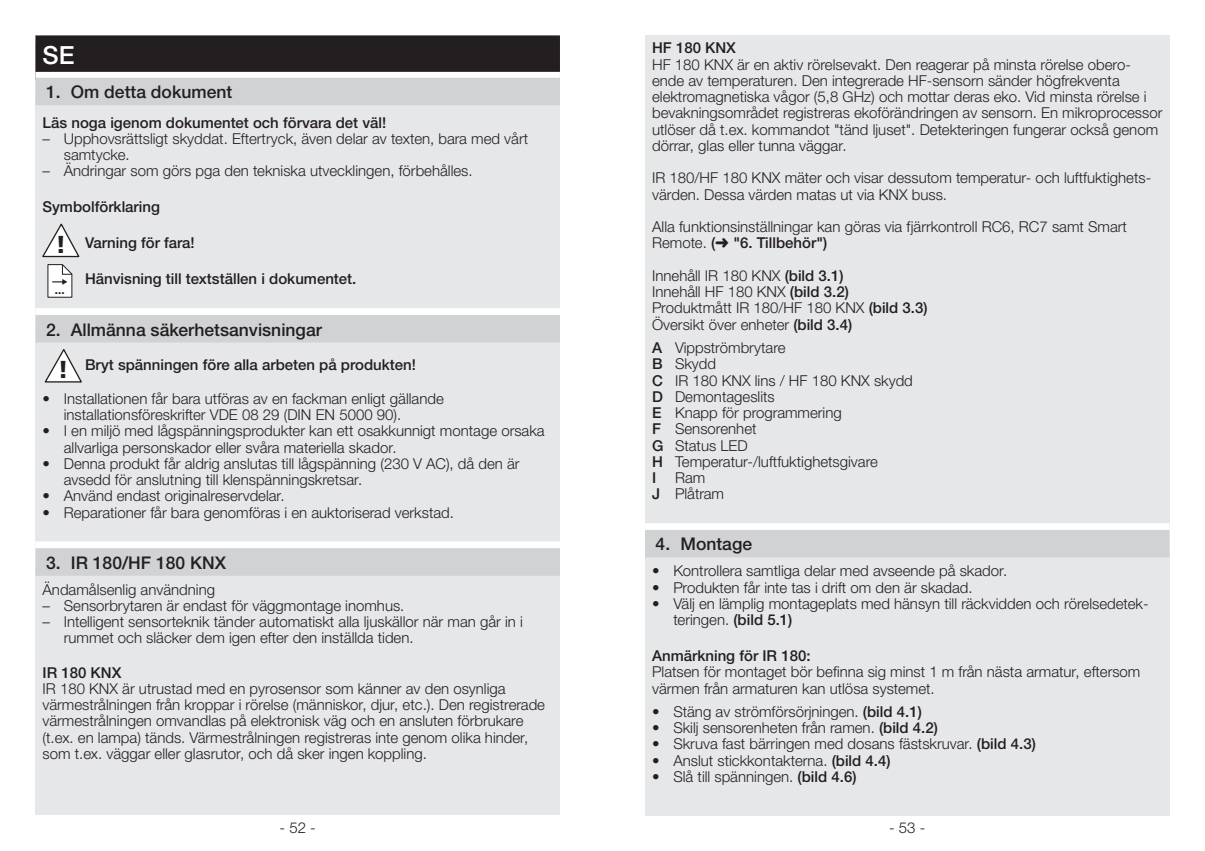
<style>
.page{position:relative;width:1205px;height:851px;background:#fff}
.page>*{position:absolute;margin:0;border:0;box-sizing:border-box;transform-origin:0 0}
.t1{font:500 25px "Helvetica Neue LTW1 G";color:#fff}
.t2{font:900 24.5px "Frutiger LT Com";color:#231f20}
.t3{font:500 17.5px "Helvetica Neue LTW1 G";color:#231f20}
.t4{font:300 15px/16.2px "Helvetica Neue LTW1 G";color:#231f20}
.t5{font:500 15px "Helvetica Neue LTW1 G";color:#231f20}
.t6{font:700 11.75px "Helvetica Neue LT Pro";color:#231f20}
.s1{font-family:"Frutiger LT Com";font-weight:900;font-size:24.5px}
.s2{font-weight:500}
</style>
<div class="page">
<div style="left:35px;top:42px;width:525px;height:773px;background:#e6e7e9"></div>
<div style="left:35px;top:35px;width:525px;height:45px;background:#231f20"></div>
<div style="left:35px;top:72px;width:525px;height:20px;background:linear-gradient(to right,#fff,#fff)"></div>
<div style="left:35px;top:78px;width:525px;height:27px;background:#d1d2d4"></div>
<div style="left:35px;top:308px;width:525px;height:26px;background:#fff"></div>
<div style="left:35px;top:315px;width:525px;height:27px;background:#d1d2d4"></div>
<div style="left:35px;top:541px;width:525px;height:26px;background:#fff"></div>
<div style="left:35px;top:548px;width:525px;height:27px;background:#d1d2d4"></div>
<svg style="left:45px;top:349px;width:37px;height:34px"></svg>
<svg style="left:47px;top:264px;width:25px;height:33px"></svg>
<svg style="left:42px;top:223px;width:37px;height:35px"></svg>
<div style="left:645px;top:35px;width:524px;height:780px;background:#e6e7e9"></div>
<div style="left:645px;top:523px;width:524px;height:26px;background:#fff"></div>
<div style="left:645px;top:530px;width:524px;height:27px;background:#d1d2d4"></div>
<h1 class="t1" style="left:43px;top:40px;width:33px">SE</h1>
<p class="t3" style="left:46px;top:81px;width:188px">1. Om detta dokument</p>
<p class="t5" style="left:43px;top:113px;width:345px">Läs noga igenom dokumentet och förvara det väl!</p>
<p class="t4" style="left:64px;top:130px;width:466px;text-indent:-21px">– Upphovsrättsligt skyddat. Eftertryck, även delar av texten, bara med vårt samtycke.</p>
<p class="t4" style="left:43px;top:163px;width:432px">– Ändringar som görs pga den tekniska utvecklingen, förbehålles.</p>
<p class="t5" style="left:43px;top:198px;width:119px">Symbolförklaring</p>
<p class="t5" style="left:85px;top:234px;width:111px">Varning för fara!</p>
<p class="t5" style="left:85px;top:270px;width:271px">Hänvisning till textställen i dokumentet.</p>
<p class="t3" style="left:46px;top:319px;width:277px">2. Allmänna säkerhetsanvisningar</p>
<p class="t5" style="left:58px;top:355px;width:359px"><span class="s1">!</span> Bryt spänningen före alla arbeten på produkten!</p>
<p class="t4" style="left:64px;top:390px;width:381px;text-indent:-21px">• Installationen får bara utföras av en fackman enligt gällande installationsföreskrifter VDE 08 29 (DIN EN 5000 90).</p>
<p class="t4" style="left:64px;top:423px;width:482px;text-indent:-21px">• I en miljö med lågspänningsprodukter kan ett osakkunnigt montage orsaka allvarliga personskador eller svåra materiella skador.</p>
<p class="t4" style="left:64px;top:455px;width:457px;text-indent:-21px">• Denna produkt får aldrig anslutas till lågspänning (230 V AC), då den är avsedd för anslutning till klenspänningskretsar.</p>
<p class="t4" style="left:43px;top:488px;width:244px">• Använd endast originalreservdelar.</p>
<p class="t4" style="left:43px;top:504px;width:413px">• Reparationer får bara genomföras i en auktoriserad verkstad.</p>
<p class="t3" style="left:46px;top:552px;width:182px">3. IR 180/HF 180 KNX</p>
<p class="t4" style="left:43px;top:581px;width:174px">Ändamålsenlig användning</p>
<p class="t4" style="left:43px;top:597px;width:363px">– Sensorbrytaren är endast för väggmontage inomhus.</p>
<p class="t4" style="left:64px;top:613px;width:460px;text-indent:-21px">– Intelligent sensorteknik tänder automatiskt alla ljuskällor när man går in i rummet och släcker dem igen efter den inställda tiden.</p>
<p class="t5" style="left:43px;top:663px;width:80px">IR 180 KNX</p>
<p class="t4" style="left:43px;top:680px;width:504px">IR 180 KNX är utrustad med en pyrosensor som känner av den osynliga värmestrålningen från kroppar i rörelse (människor, djur, etc.). Den registrerade värmestrålningen omvandlas på elektronisk väg och en ansluten förbrukare (t.ex. en lampa) tänds. Värmestrålningen registreras inte genom olika hinder, som t.ex. väggar eller glasrutor, och då sker ingen koppling.</p>
<h2 class="t2" style="left:55px;top:229px;width:12px">!</h2>
<p class="t6" style="left:55px;top:282px;width:11px">...</p>
<p class="t5" style="left:652px;top:39px;width:85px">HF 180 KNX</p>
<p class="t4" style="left:652px;top:56px;width:512px">HF 180 KNX är en aktiv rörelsevakt. Den reagerar på minsta rörelse obero&shy;ende av temperaturen. Den integrerade HF-sensorn sänder högfrekventa elektromagnetiska vågor (5,8 GHz) och mottar deras eko. Vid minsta rörelse i bevakningsområdet registreras ekoförändringen av sensorn. En mikroprocessor utlöser då t.ex. kommandot "tänd ljuset". Detekteringen fungerar också genom dörrar, glas eller tunna väggar.</p>
<p class="t4" style="left:652px;top:170px;width:501px">IR 180/HF 180 KNX mäter och visar dessutom temperatur- och luftfuktighets&shy;värden. Dessa värden matas ut via KNX buss.</p>
<p class="t4" style="left:652px;top:218px;width:476px">Alla funktionsinställningar kan göras via fjärrkontroll RC6, RC7 samt Smart<br>Remote. <span class="s2">(</span>➜ <span class="s2">"6. Tillbehör")</span></p>
<p class="t4" style="left:652px;top:267px;width:277px">Innehåll IR 180 KNX <span class="s2">(bild 3.1)<br></span>Innehåll HF 180 KNX <span class="s2">(bild 3.2)<br></span>Produktmått IR 180/HF 180 KNX <span class="s2">(bild 3.3)<br></span>Översikt över enheter <span class="s2">(bild 3.4)</span></p>
<p class="t4" style="left:652px;top:339px;width:262px"><span class="s2">A</span> Vippströmbrytare<br><span class="s2">B</span> Skydd<br><span class="s2">C</span> IR 180 KNX lins / HF 180 KNX skydd<br><span class="s2">D</span> Demontageslits<br><span class="s2">E</span> Knapp för programmering<br><span class="s2">F</span> Sensorenhet<br><span class="s2">G</span> Status LED<br><span class="s2">H</span> Temperatur-/luftfuktighetsgivare<br><span class="s2">I</span></p>
<p class="t4" style="left:652px;top:469px;width:74px;text-align:center">Ram<br><span class="s2">J</span> Plåtram</p>
<p class="t3" style="left:656px;top:533px;width:98px">4. Montage</p>
<p class="t4" style="left:652px;top:562px;width:357px">• Kontrollera samtliga delar med avseende på skador.</p>
<p class="t4" style="left:652px;top:579px;width:322px">• Produkten får inte tas i drift om den är skadad.</p>
<p class="t4" style="left:673px;top:595px;width:477px;text-indent:-21px">• Välj en lämplig montageplats med hänsyn till räckvidden och rörelsedetek&shy;teringen. <span class="s2">(bild 5.1)</span></p>
<p class="t5" style="left:652px;top:646px;width:160px">Anmärkning för IR 180:</p>
<p class="t4" style="left:652px;top:663px;width:490px">Platsen för montaget bör befinna sig minst 1 m från nästa armatur, eftersom värmen från armaturen kan utlösa systemet.</p>
<p class="t4" style="left:652px;top:703px;width:271px">• Stäng av strömförsörjningen. <span class="s2">(bild 4.1)</span></p>
<p class="t4" style="left:652px;top:719px;width:287px">• Skilj sensorenheten från ramen. <span class="s2">(bild 4.2)</span></p>
<p class="t4" style="left:652px;top:735px;width:385px">• Skruva fast bärringen med dosans fästskruvar. <span class="s2">(bild 4.3)</span></p>
<p class="t4" style="left:652px;top:752px;width:240px">• Anslut stickkontakterna. <span class="s2">(bild 4.4)</span></p>
<p class="t4" style="left:652px;top:768px;width:206px">• Slå till spänningen. <span class="s2">(bild 4.6)</span></p>
<p class="t4" style="left:280px;top:819px;width:38px">- 52 -</p>
<p class="t4" style="left:889px;top:819px;width:38px">- 53 -</p>
</div>
